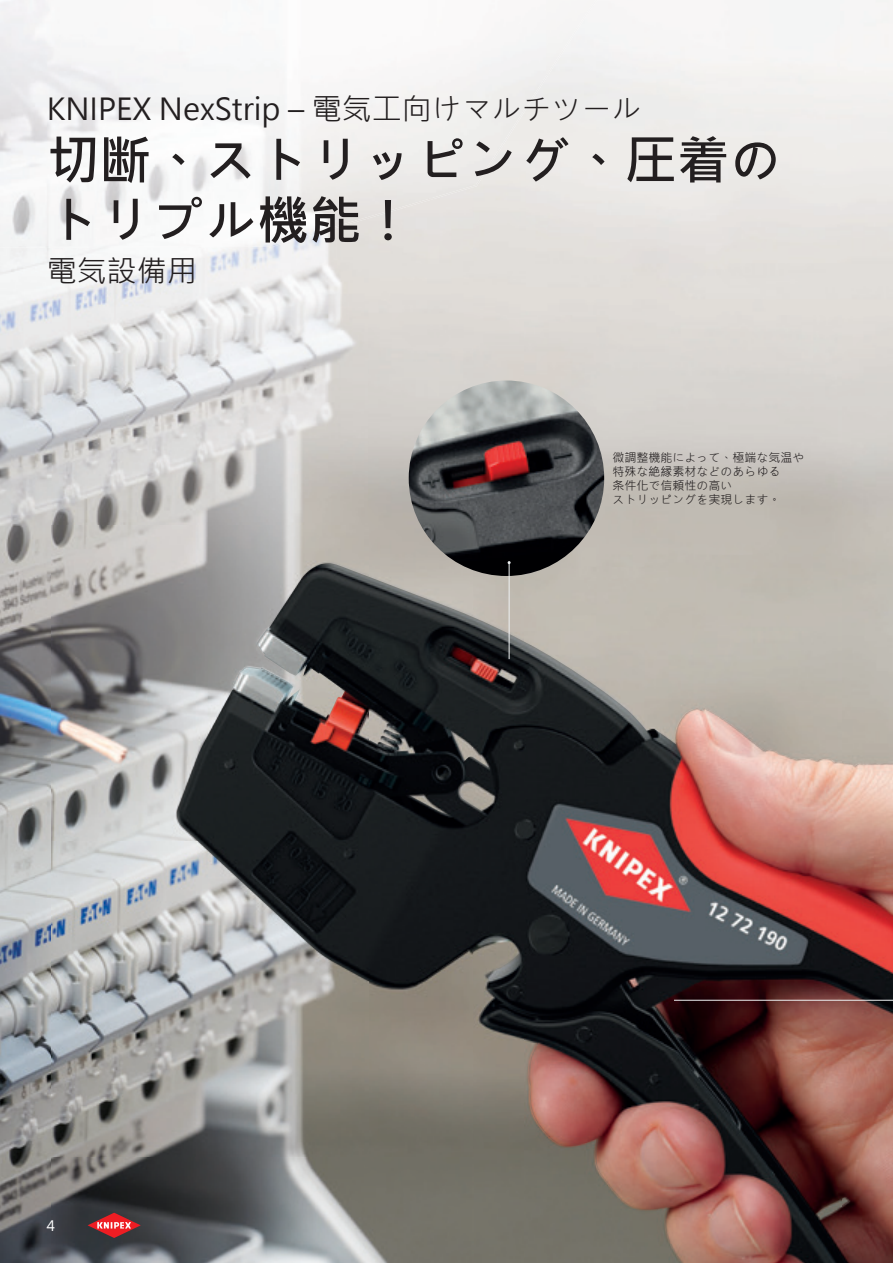
<style>
.page{position:relative;width:893px;height:1263px;background:#fff}
.page>*{position:absolute;margin:0;border:0;box-sizing:border-box;transform-origin:0 0}
.t1{font:700 52.5px/60px "Microsoft Jheng Hei";color:#231f20}
.t2{font:30px "Microsoft Jheng Hei";color:#231f20}
.t3{font:14.25px "Microsoft Jheng Hei";color:#fff}
.t4{font:12px/14.2px "Microsoft Jheng Hei";color:#231f20}
</style>
<div class="page">
<img style="left:0;top:248px;width:52px;height:1015px">
<img style="left:526px;top:0;width:367px;height:567px">
<img style="left:368px;top:199px;width:105px;height:368px">
<img style="left:52px;top:248px;width:316px;height:909px">
<img style="left:52px;top:1157px;width:125px;height:106px">
<img style="left:177px;top:567px;width:716px;height:696px">
<img style="left:0;top:0;width:397px;height:199px">
<img style="left:397px;top:0;width:150px;height:198px">
<img style="left:546px;top:0;width:2px;height:72px">
<img style="left:397px;top:197px;width:31px;height:2px">
<div style="left:548px;top:0;width:50px;height:76px;background:#f3f4f3"></div>
<div style="left:498px;top:72px;width:50px;height:81px;background:#edecea"></div>
<div style="left:428px;top:149px;width:71px;height:50px;background:#ebe9e8"></div>
<img style="left:0;top:199px;width:435px;height:49px">
<img style="left:409px;top:380px;width:195px;height:196px;border-radius:98px">
<hr style="left:509px;top:563px;width:1px;height:96px;background:#eef1f2">
<svg style="left:673px;top:865px;width:220px;height:136px"></svg>
<svg style="left:88px;top:1213px;width:53px;height:25px"></svg>
<h2 class="t2" style="left:47px;top:90px;width:597px">KNIPEX NexStrip – 電気工向けマルチツール</h2>
<h1 class="t1" style="left:47px;top:130px;width:736px">切断、ストリッピング、圧着のトリプル機能！</h1>
<h2 class="t2" style="left:47px;top:252px;width:152px">電気設備用</h2>
<p class="t3" style="left:47px;top:1217px;width:10px">4</p>
<p class="t4" style="left:613px;top:450px;width:193px">微調整機能によって、極端な気温や特殊な絶縁素材などのあらゆる<br>条件化で信頼性の高い<br>ストリッピングを実現します。</p>
</div>
